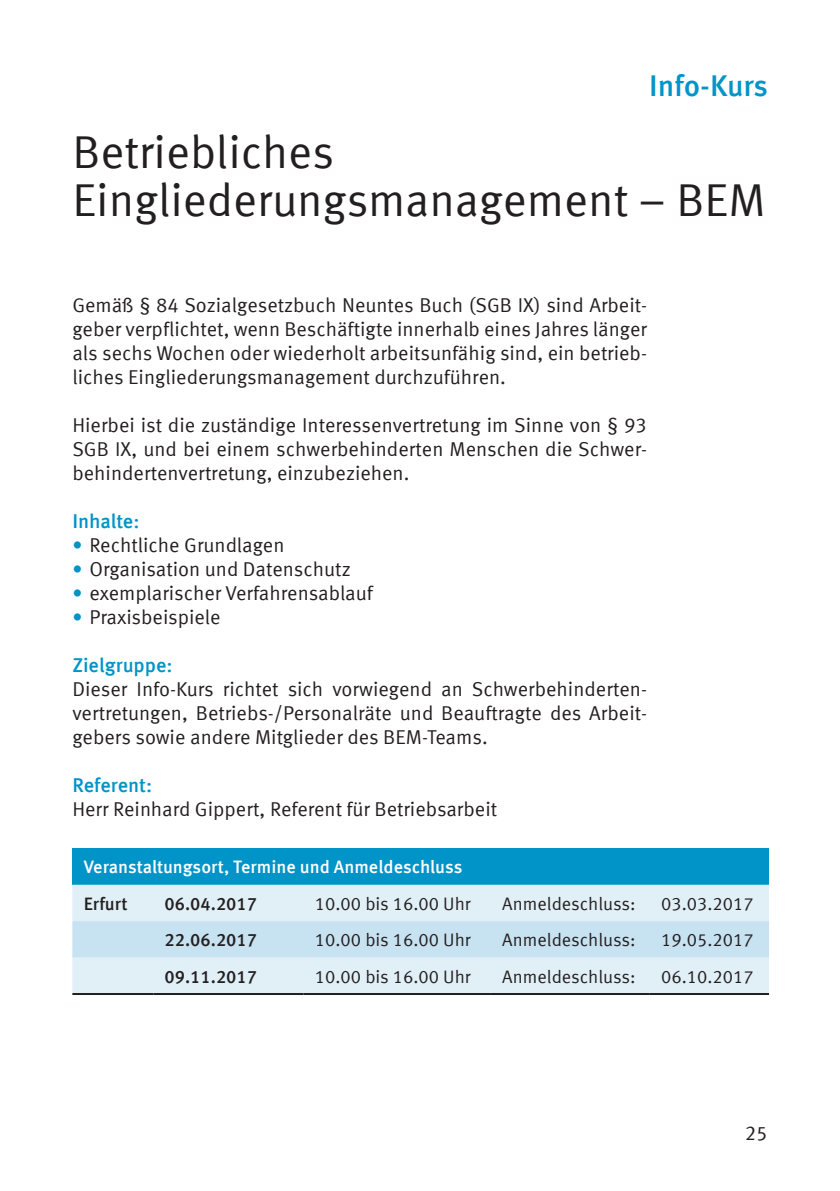
<style>
.page{position:relative;width:840px;height:1191px;background:#fff}
.page>*{position:absolute;margin:0;border:0;box-sizing:border-box;transform-origin:0 0}
.t1{font:46px/48px "Meta Offc Pro Norm";color:#231f20}
.t2{font:500 30px "Meta Offc Pro";letter-spacing:-.01em;color:#0094c8}
.t3{font:20px/24px "Meta Offc Pro Norm";color:#231f20;text-align:justify}
.t4{font:500 20px "Meta Offc Pro";color:#0094c8}
.t5{font:18px "Meta Offc Pro Norm";color:#231f20}
.t6{font:500 18px "Meta Offc Pro";color:#fff}
.t7{font:500 18px "Meta Offc Pro";color:#231f20}
.s1{font-family:"Meta Offc Pro";font-weight:500;color:#0094c8}
</style>
<div class="page">
<div style="left:72px;top:848px;width:696px;height:36px;background:#0094c8"></div>
<div style="left:72px;top:884px;width:696px;height:109px;background:#e1f0f7"></div>
<div style="left:72px;top:921px;width:696px;height:36px;background:#c7e2f1"></div>
<hr style="left:72px;top:993px;width:81px;height:2px;background:#231f20">
<hr style="left:153px;top:993px;width:150px;height:2px;background:#231f20">
<hr style="left:303px;top:993px;width:187px;height:2px;background:#231f20">
<hr style="left:490px;top:993px;width:159px;height:2px;background:#231f20">
<hr style="left:649px;top:993px;width:119px;height:2px;background:#231f20">
<h2 class="t2" style="left:648px;top:62px;width:120px">Info-Kurs</h2>
<h1 class="t1" style="left:72px;top:125px;width:694px">Betriebliches<br>Eingliederungsmanagement – BEM</h1>
<p class="t3" style="left:72px;top:292px;width:576px">Gemäß § 84 Sozialgesetzbuch Neuntes Buch (SGB IX) sind Arbeit&shy;geber verpflichtet, wenn Beschäftigte innerhalb eines Jahres länger als sechs Wochen oder wiederholt arbeitsunfähig sind, ein betrieb&shy;liches Eingliederungsmanagement durchzuführen.</p>
<p class="t3" style="left:72px;top:412px;width:576px">Hierbei ist die zuständige Interessenvertretung im Sinne von § 93<br>SGB IX, und bei einem schwerbehinderten Menschen die Schwer&shy;behindertenvertretung, einzubeziehen.</p>
<p class="t4" style="left:72px;top:506px;width:69px">Inhalte:</p>
<p class="t3" style="left:72px;top:532px;width:213px"><span class="s1">•</span> Rechtliche Grundlagen</p>
<p class="t3" style="left:72px;top:556px;width:280px"><span class="s1">•</span> Organisation und Datenschutz</p>
<p class="t3" style="left:72px;top:580px;width:302px"><span class="s1">•</span> exemplarischer Verfahrensablauf</p>
<p class="t3" style="left:72px;top:604px;width:150px"><span class="s1">•</span> Praxisbeispiele</p>
<p class="t4" style="left:72px;top:650px;width:102px">Zielgruppe:</p>
<p class="t3" style="left:72px;top:676px;width:573px">Dieser Info-Kurs richtet sich vorwiegend an Schwerbehinderten&shy;vertretungen, Betriebs-/Personalräte und Beauftragte des Arbeit&shy;gebers sowie andere Mitglieder des BEM-Teams.</p>
<p class="t4" style="left:72px;top:770px;width:81px">Referent:</p>
<p class="t3" style="left:72px;top:796px;width:426px">Herr Reinhard Gippert, Referent für Betriebsarbeit</p>
<p class="t6" style="left:84px;top:853px;width:380px">Veranstaltungsort, Termine und Anmeldeschluss</p>
<p class="t7" style="left:84px;top:889px;width:45px">Erfurt</p>
<p class="t7" style="left:164px;top:889px;width:94px">06.04.2017</p>
<p class="t5" style="left:315px;top:890px;width:157px">10.00 bis 16.00 Uhr</p>
<p class="t5" style="left:502px;top:890px;width:135px">Anmeldeschluss:</p>
<p class="t5" style="left:660px;top:890px;width:94px">03.03.2017</p>
<p class="t7" style="left:164px;top:926px;width:94px">22.06.2017</p>
<p class="t5" style="left:315px;top:926px;width:157px">10.00 bis 16.00 Uhr</p>
<p class="t5" style="left:502px;top:926px;width:135px">Anmeldeschluss:</p>
<p class="t5" style="left:660px;top:926px;width:94px">19.05.2017</p>
<p class="t7" style="left:164px;top:962px;width:94px">09.11.2017</p>
<p class="t5" style="left:315px;top:962px;width:157px">10.00 bis 16.00 Uhr</p>
<p class="t5" style="left:502px;top:962px;width:135px">Anmeldeschluss:</p>
<p class="t5" style="left:660px;top:962px;width:94px">06.10.2017</p>
<p class="t3" style="left:744px;top:1120px;width:24px">25</p>
</div>
